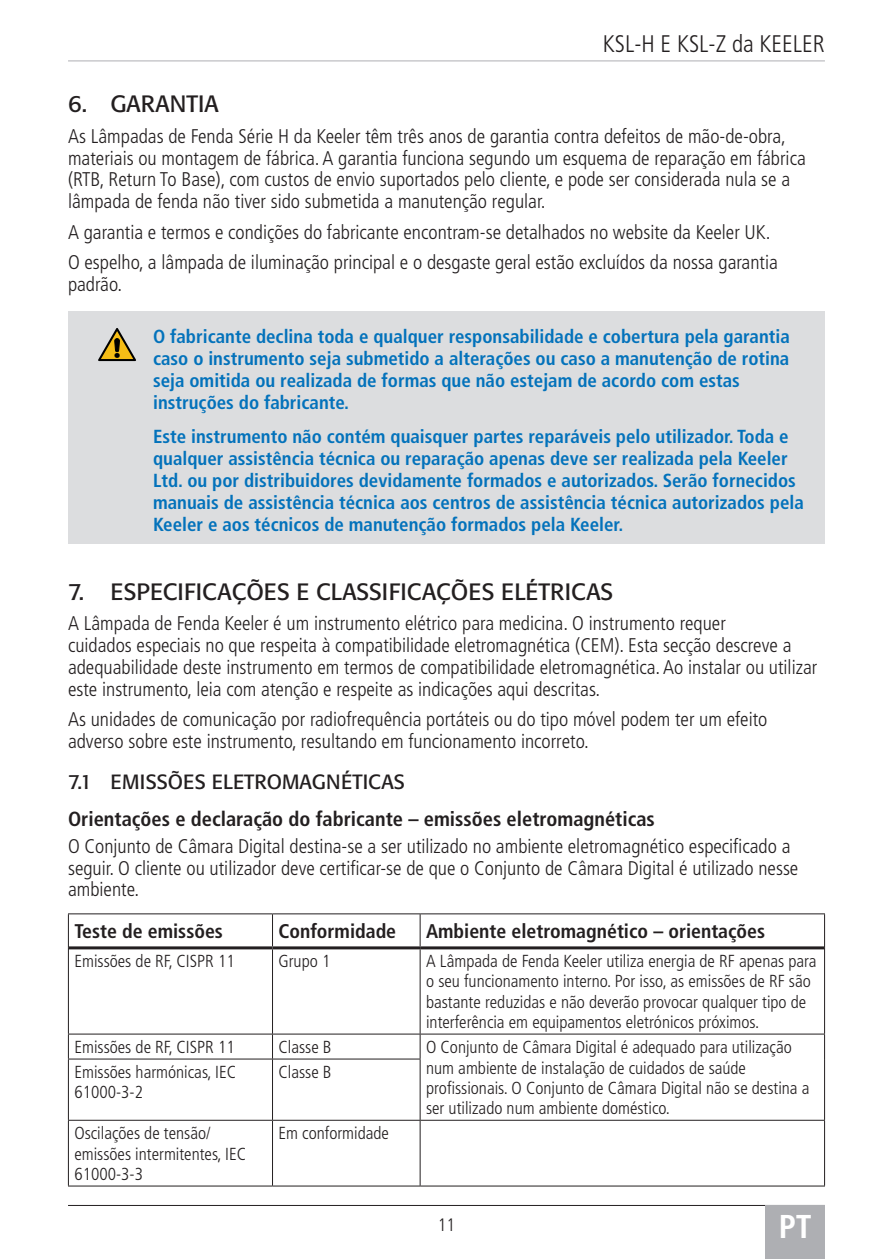
<style>
.page{position:relative;width:893px;height:1259px;background:#fff}
.page>*{position:absolute;margin:0;border:0;box-sizing:border-box;transform-origin:0 0}
.t1{font:700 condensed 33px "Frutiger LT Pro";color:#fff}
.t2{font:300 condensed 24px "Frutiger LT Pro";color:#231f20}
.t3{font:23.4px "Formata BQ";color:#231f20}
.Heading_4{font:700 condensed 20.4px "Frutiger LT Pro";color:#231f20}
.t4{font:20.4px "Formata BQ";color:#231f20}
.Body_text{font:300 condensed 19.8px/21.9px "Frutiger LT Pro";color:#231f20}
.Table_header{font:700 condensed 19.8px "Frutiger LT Pro";color:#231f20}
.Caution_Cont{font:700 condensed 18.9px/21.9px "Frutiger LT Pro";color:#0372bb}
.Caution{font:700 condensed 18.9px/21.9px "Frutiger LT Pro";color:#0372bb}
.t5{font:300 condensed 18px "Frutiger LT Pro";color:#231f20}
.Table_text_small{font:300 condensed 17.4px/20.4px "Frutiger LT Pro";color:#231f20}
</style>
<div class="page">
<hr style="left:68px;top:1205px;width:757px;height:1px;background:#231f20">
<div style="left:765px;top:1205px;width:60px;height:54px;background:#aeafb3"></div>
<hr style="left:68px;top:60px;width:757px;height:1px;background:#aeafb3">
<div style="left:68px;top:312px;width:757px;height:110px;background:#dcdddf"></div>
<div style="left:68px;top:403px;width:757px;height:141px;background:#dcdddf"></div>
<hr style="left:68px;top:913px;width:204px;height:1px;background:#231f20">
<hr style="left:68px;top:914px;width:1px;height:34px;background:#231f20">
<hr style="left:273px;top:913px;width:147px;height:1px;background:#231f20">
<hr style="left:272px;top:914px;width:1px;height:32px;background:#231f20">
<hr style="left:420px;top:913px;width:405px;height:1px;background:#231f20">
<hr style="left:420px;top:914px;width:1px;height:32px;background:#231f20">
<hr style="left:824px;top:914px;width:1px;height:34px;background:#231f20">
<hr style="left:68px;top:948px;width:1px;height:85px;background:#231f20">
<hr style="left:272px;top:949px;width:1px;height:84px;background:#231f20">
<hr style="left:420px;top:949px;width:1px;height:84px;background:#231f20">
<hr style="left:824px;top:948px;width:1px;height:85px;background:#231f20">
<hr style="left:68px;top:1033px;width:204px;height:1px;background:#231f20">
<svg style="left:68px;top:1034px;width:1px;height:24px"></svg>
<hr style="left:273px;top:1033px;width:147px;height:1px;background:#231f20">
<svg style="left:272px;top:1034px;width:1px;height:24px"></svg>
<hr style="left:420px;top:1033px;width:405px;height:1px;background:#231f20">
<svg style="left:420px;top:1034px;width:1px;height:24px"></svg>
<svg style="left:824px;top:1034px;width:1px;height:25px"></svg>
<hr style="left:68px;top:1058px;width:204px;height:1px;background:#231f20">
<hr style="left:68px;top:1059px;width:1px;height:61px;background:#231f20">
<hr style="left:273px;top:1058px;width:147px;height:1px;background:#231f20">
<hr style="left:272px;top:1059px;width:1px;height:61px;background:#231f20">
<hr style="left:420px;top:1059px;width:1px;height:61px;background:#231f20">
<hr style="left:824px;top:1059px;width:1px;height:61px;background:#231f20">
<hr style="left:68px;top:1119px;width:204px;height:1px;background:#231f20">
<hr style="left:68px;top:1120px;width:1px;height:65px;background:#231f20">
<hr style="left:273px;top:1119px;width:147px;height:1px;background:#231f20">
<hr style="left:272px;top:1120px;width:1px;height:65px;background:#231f20">
<hr style="left:420px;top:1119px;width:405px;height:1px;background:#231f20">
<hr style="left:420px;top:1120px;width:1px;height:65px;background:#231f20">
<hr style="left:824px;top:1120px;width:1px;height:65px;background:#231f20">
<hr style="left:68px;top:1185px;width:204px;height:1px;background:#231f20">
<hr style="left:273px;top:1185px;width:147px;height:1px;background:#231f20">
<hr style="left:420px;top:1185px;width:405px;height:1px;background:#231f20">
<hr style="left:69px;top:946px;width:203px;height:3px;background:#231f20">
<hr style="left:273px;top:946px;width:147px;height:3px;background:#231f20">
<hr style="left:420px;top:946px;width:404px;height:3px;background:#231f20">
<svg style="left:98px;top:328px;width:38px;height:33px"></svg>
<p class="t2" style="left:603px;top:30px;width:224px">KSL-H E KSL-Z da KEELER</p>
<p class="t3" style="left:68px;top:90px;width:152px">6. GARANTIA</p>
<p class="Body_text" style="left:68px;top:125px;width:739px">As Lâmpadas de Fenda Série H da Keeler têm três anos de garantia contra defeitos de mão-de-obra, materiais ou montagem de fábrica. A garantia funciona segundo um esquema de reparação em fábrica (RTB, Return To Base), com custos de envio suportados pelo cliente, e pode ser considerada nula se a lâmpada de fenda não tiver sido submetida a manutenção regular.</p>
<p class="Body_text" style="left:68px;top:221px;width:704px">A garantia e termos e condições do fabricante encontram-se detalhados no website da Keeler UK.</p>
<p class="Body_text" style="left:68px;top:252px;width:711px">O espelho, a lâmpada de iluminação principal e o desgaste geral estão excluídos da nossa garantia padrão.</p>
<p class="Caution" style="left:153px;top:325px;width:638px">O fabricante declina toda e qualquer responsabilidade e cobertura pela garantia caso o instrumento seja submetido a alterações ou caso a manutenção de rotina seja omitida ou realizada de formas que não estejam de acordo com estas instruções do fabricante.</p>
<p class="Caution_Cont" style="left:153px;top:426px;width:652px">Este instrumento não contém quaisquer partes reparáveis pelo utilizador. Toda e qualquer assistência técnica ou reparação apenas deve ser realizada pela Keeler Ltd. ou por distribuidores devidamente formados e autorizados. Serão fornecidos manuais de assistência técnica aos centros de assistência técnica autorizados pela Keeler e aos técnicos de manutenção formados pela Keeler.</p>
<p class="t3" style="left:68px;top:577px;width:547px">7. ESPECIFICAÇÕES E CLASSIFICAÇÕES ELÉTRICAS</p>
<p class="Body_text" style="left:68px;top:612px;width:751px">A Lâmpada de Fenda Keeler é um instrumento elétrico para medicina. O instrumento requer<br>cuidados especiais no que respeita à compatibilidade eletromagnética (CEM). Esta secção descreve a adequabilidade deste instrumento em termos de compatibilidade eletromagnética. Ao instalar ou utilizar este instrumento, leia com atenção e respeite as indicações aqui descritas.</p>
<p class="Body_text" style="left:68px;top:709px;width:701px">As unidades de comunicação por radiofrequência portáteis ou do tipo móvel podem ter um efeito adverso sobre este instrumento, resultando em funcionamento incorreto.</p>
<p class="t4" style="left:68px;top:769px;width:338px">7.1 EMISSÕES ELETROMAGNÉTICAS</p>
<p class="Heading_4" style="left:68px;top:806px;width:588px">Orientações e declaração do fabricante – emissões eletromagnéticas</p>
<p class="Body_text" style="left:68px;top:835px;width:732px">O Conjunto de Câmara Digital destina-se a ser utilizado no ambiente eletromagnético especificado a seguir. O cliente ou utilizador deve certificar-se de que o Conjunto de Câmara Digital é utilizado nesse ambiente.</p>
<p class="Table_header" style="left:74px;top:919px;width:150px">Teste de emissões</p>
<p class="Table_header" style="left:278px;top:919px;width:119px">Conformidade</p>
<p class="Table_header" style="left:426px;top:919px;width:341px">Ambiente eletromagnético – orientações</p>
<p class="Table_text_small" style="left:74px;top:951px;width:162px">Emissões de RF, CISPR 11</p>
<p class="Table_text_small" style="left:278px;top:951px;width:53px">Grupo 1</p>
<p class="Table_text_small" style="left:426px;top:951px;width:392px">A Lâmpada de Fenda Keeler utiliza energia de RF apenas para o seu funcionamento interno. Por isso, as emissões de RF são bastante reduzidas e não deverão provocar qualquer tipo de interferência em equipamentos eletrónicos próximos.</p>
<p class="Table_text_small" style="left:74px;top:1037px;width:162px">Emissões de RF, CISPR 11</p>
<p class="Table_text_small" style="left:278px;top:1037px;width:55px">Classe B</p>
<p class="Table_text_small" style="left:426px;top:1037px;width:385px">O Conjunto de Câmara Digital é adequado para utilização num ambiente de instalação de cuidados de saúde profissionais. O Conjunto de Câmara Digital não se destina a ser utilizado num ambiente doméstico.</p>
<p class="Table_text_small" style="left:74px;top:1062px;width:163px">Emissões harmónicas, IEC<br>61000-3-2</p>
<p class="Table_text_small" style="left:278px;top:1062px;width:55px">Classe B</p>
<p class="Table_text_small" style="left:74px;top:1123px;width:173px">Oscilações de tensão/ emissões intermitentes, IEC<br>61000-3-3</p>
<p class="Table_text_small" style="left:278px;top:1123px;width:112px">Em conformidade</p>
<p class="t5" style="left:438px;top:1214px;width:19px">11</p>
<h1 class="t1" style="left:779px;top:1207px;width:34px">PT</h1>
</div>
